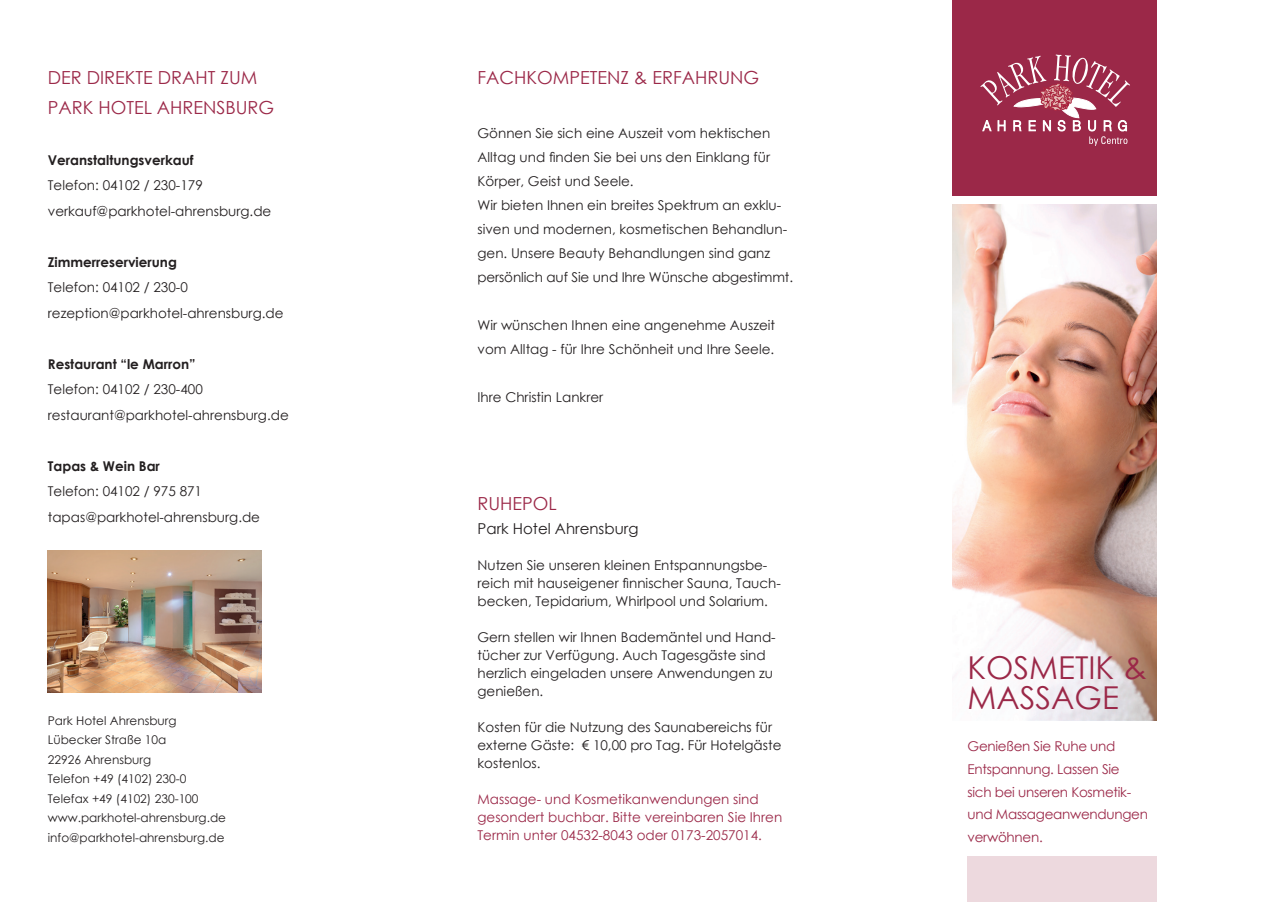
<style>
.page{position:relative;width:1272px;height:902px;background:#fff}
.page>*{position:absolute;margin:0;border:0;box-sizing:border-box;transform-origin:0 0}
.t1{font:31.5px/30px "Century Gothic";color:#9b2848}
.t2{font:18px/30px "Century Gothic";color:#9b2848}
.t3{font:15px "Century Gothic";color:#231f20}
.t4{font:13.5px/24px "Century Gothic";color:#231f20}
.t5{font:13.5px/18px "Century Gothic";color:#9b2848}
.t6{font:13.5px/22.5px "Century Gothic";letter-spacing:-.02em;color:#9b2848}
.t7{font:700 13.5px "Century Gothic";color:#231f20}
.t8{font:12px/19.5px "Century Gothic";color:#231f20}
</style>
<div class="page">
<img style="left:952px;top:204px;width:204px;height:516px">
<div style="left:952px;top:0;width:204px;height:195px;background:#9b2848"></div>
<svg style="left:980px;top:54px;width:150px;height:92px"></svg>
<div style="left:967px;top:856px;width:189px;height:45px;background:#edd9de"></div>
<img style="left:48px;top:550px;width:213px;height:142px">
<h2 class="t2" style="left:48px;top:62px;width:228px">DER DIREKTE DRAHT ZUM<br>PARK HOTEL AHRENSBURG</h2>
<p class="t7" style="left:48px;top:150px;width:147px">Veranstaltungsverkauf</p>
<p class="t4" style="left:48px;top:172px;width:225px;line-height:25.5px">Telefon: 04102 / 230-179 verkauf@parkhotel-ahrensburg.de</p>
<p class="t7" style="left:48px;top:252px;width:131px">Zimmerreservierung</p>
<p class="t4" style="left:48px;top:274px;width:237px;line-height:25.5px">Telefon: 04102 / 230-0 rezeption@parkhotel-ahrensburg.de</p>
<p class="t7" style="left:48px;top:354px;width:149px">Restaurant “le Marron”</p>
<p class="t4" style="left:48px;top:376px;width:242px;line-height:25.5px">Telefon: 04102 / 230-400 restaurant@parkhotel-ahrensburg.de</p>
<p class="t7" style="left:48px;top:456px;width:114px">Tapas &amp; Wein Bar</p>
<p class="t4" style="left:48px;top:478px;width:214px;line-height:25.5px">Telefon: 04102 / 975 871 tapas@parkhotel-ahrensburg.de</p>
<p class="t8" style="left:48px;top:710px;width:180px">Park Hotel Ahrensburg<br>Lübecker Straße 10a<br>22926 Ahrensburg<br>Telefon +49 (4102) 230-0<br>Telefax +49 (4102) 230-100 www.parkhotel-ahrensburg.de info@parkhotel-ahrensburg.de</p>
<h2 class="t2" style="left:477px;top:62px;width:283px">FACHKOMPETENZ &amp; ERFAHRUNG</h2>
<p class="t4" style="left:477px;top:121px;width:317px">Gönnen Sie sich eine Auszeit vom hektischen Alltag und finden Sie bei uns den Einklang für Körper, Geist und Seele.<br>Wir bieten Ihnen ein breites Spektrum an exklu&shy;siven und modernen, kosmetischen Behandlun&shy;gen. Unsere Beauty Behandlungen sind ganz persönlich auf Sie und Ihre Wünsche abgestimmt.</p>
<p class="t4" style="left:477px;top:313px;width:299px">Wir wünschen Ihnen eine angenehme Auszeit vom Alltag - für Ihre Schönheit und Ihre Seele.</p>
<p class="t4" style="left:477px;top:385px;width:127px">Ihre Christin Lankrer</p>
<h2 class="t2" style="left:477px;top:488px;width:81px">RUHEPOL</h2>
<p class="t3" style="left:477px;top:518px;width:162px">Park Hotel Ahrensburg</p>
<p class="t4" style="left:477px;top:556px;width:305px;line-height:18px">Nutzen Sie unseren kleinen Entspannungsbe&shy;reich mit hauseigener finnischer Sauna, Tauch&shy;becken, Tepidarium, Whirlpool und Solarium.</p>
<p class="t4" style="left:477px;top:628px;width:300px;line-height:18px">Gern stellen wir Ihnen Bademäntel und Hand&shy;tücher zur Verfügung. Auch Tagesgäste sind herzlich eingeladen unsere Anwendungen zu genießen.</p>
<p class="t4" style="left:477px;top:718px;width:305px;line-height:18px">Kosten für die Nutzung des Saunabereichs für externe Gäste: € 10,00 pro Tag. Für Hotelgäste kostenlos.</p>
<p class="t5" style="left:477px;top:790px;width:306px">Massage- und Kosmetikanwendungen sind gesondert buchbar. Bitte vereinbaren Sie Ihren<br>Termin unter 04532-8043 oder 0173-2057014.</p>
<h1 class="t1" style="left:967px;top:652px;width:181px">KOSMETIK &amp;<br>MASSAGE</h1>
<p class="t6" style="left:967px;top:735px;width:182px">Genießen Sie Ruhe und<br>Entspannung. Lassen Sie<br>sich bei unseren Kosmetik&shy;und Massageanwendungen verwöhnen.</p>
</div>
